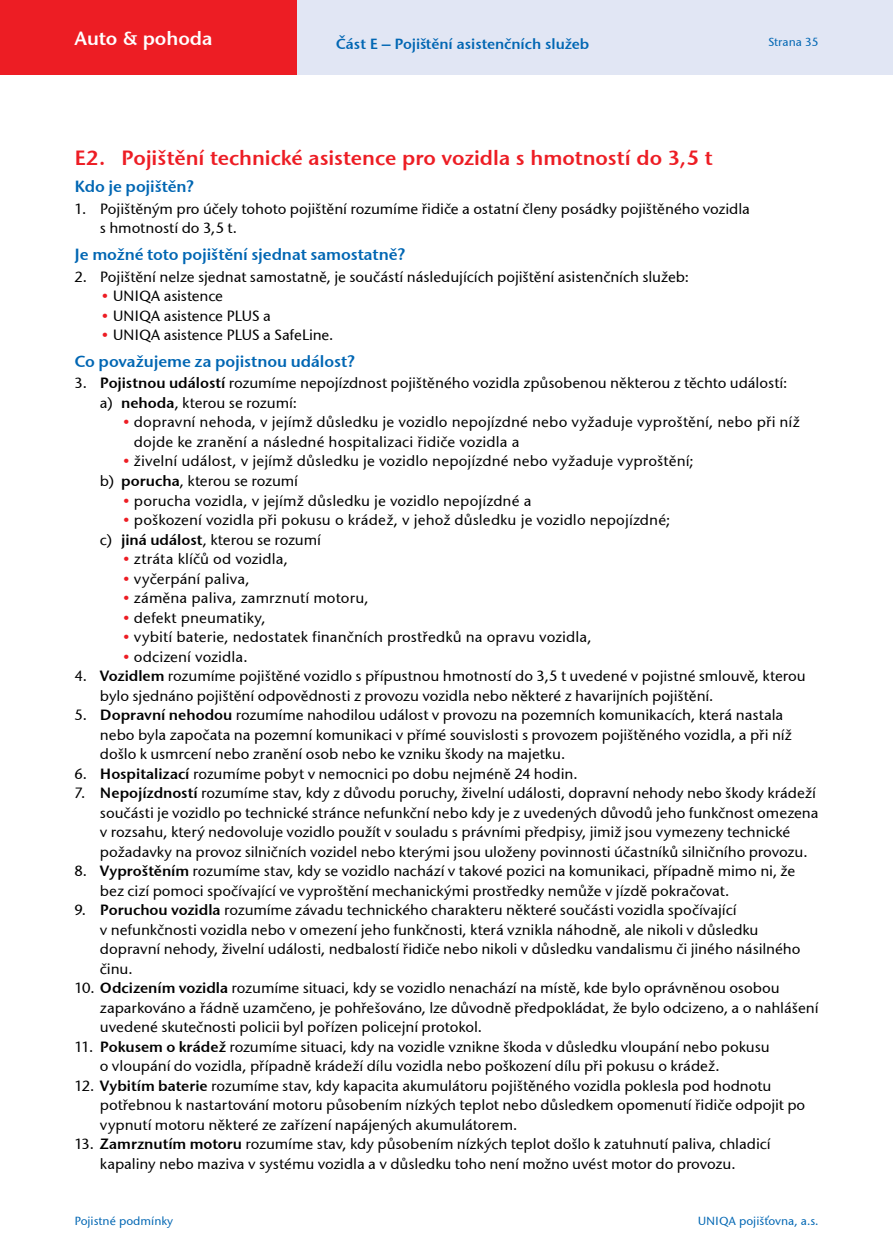
<style>
.page{position:relative;width:893px;height:1255px;background:#fff}
.page>*{position:absolute;margin:0;border:0;box-sizing:border-box;transform-origin:0 0}
.nadpisy{font:21px "Stone San Itc TEE Semi";color:#ed1d24}
.t1{font:19.5px "Stone San Itc TEE Semi";color:#fff}
.nadpis_II_uroven{font:16.5px "Stone San Itc TEE Semi";letter-spacing:-.005em;color:#0066b3}
.bezny_text_doleva_10{font:500 15.15px/19.5px "Stone San Itc TEE";letter-spacing:-.005em;color:#000}
.t2{font:15px "Stone San Itc TEE Semi";color:#0066b3}
.t3{font:500 12px "Stone San Itc TEE";color:#0066b3}
.s1{color:#ed1d24}
.s2{font-family:"Stone San Itc TEE Semi";font-weight:400}
</style>
<div class="page">
<div style="left:0;top:0;width:893px;height:74px;background:#e1e6f4"></div>
<div style="left:0;top:0;width:297px;height:74px;background:#ed1d24"></div>
<hr style="left:892px;top:0;width:1px;height:74px;background:#ed1d24">
<p class="t1" style="left:74px;top:26px;width:140px">Auto &amp; pohoda</p>
<p class="t3" style="left:768px;top:35px;width:52px">Strana 35</p>
<p class="t2" style="left:336px;top:34px;width:255px">Část E – Pojištění asistenčních služeb</p>
<p class="nadpisy" style="left:74px;top:145px;width:640px">E2. Pojištění technické asistence pro vozidla s hmotností do 3,5 t</p>
<p class="nadpis_II_uroven" style="left:74px;top:176px;width:121px">Kdo je pojištěn?</p>
<p class="bezny_text_doleva_10" style="left:100px;top:199px;width:652px;text-indent:-26px">1. Pojištěným pro účely tohoto pojištění rozumíme řidiče a ostatní členy posádky pojištěného vozidla s hmotností do 3,5 t.</p>
<p class="nadpis_II_uroven" style="left:74px;top:244px;width:332px">Je možné toto pojištění sjednat samostatně?</p>
<p class="bezny_text_doleva_10" style="left:74px;top:267px;width:616px">2. Pojištění nelze sjednat samostatně, je součástí následujících pojištění asistenčních služeb:</p>
<p class="bezny_text_doleva_10" style="left:100px;top:286px;width:125px"><span class="s1">•</span> UNIQA asistence</p>
<p class="bezny_text_doleva_10" style="left:100px;top:306px;width:173px"><span class="s1">•</span> UNIQA asistence PLUS a</p>
<p class="bezny_text_doleva_10" style="left:100px;top:325px;width:235px"><span class="s1">•</span> UNIQA asistence PLUS a SafeLine.</p>
<p class="nadpis_II_uroven" style="left:74px;top:351px;width:282px">Co považujeme za pojistnou událost?</p>
<p class="bezny_text_doleva_10" style="left:74px;top:374px;width:714px">3. <span class="s2">Pojistnou událostí</span> rozumíme nepojízdnost pojištěného vozidla způsobenou některou z těchto událostí:</p>
<p class="bezny_text_doleva_10" style="left:100px;top:393px;width:198px">a) <span class="s2">nehoda</span>, kterou se rozumí:</p>
<p class="bezny_text_doleva_10" style="left:134px;top:413px;width:667px;text-indent:-13px"><span class="s1">•</span>dopravní nehoda, v jejímž důsledku je vozidlo nepojízdné nebo vyžaduje vyproštění, nebo při níž dojde ke zranění a následné hospitalizaci řidiče vozidla a</p>
<p class="bezny_text_doleva_10" style="left:121px;top:452px;width:574px"><span class="s1">•</span>živelní událost, v jejímž důsledku je vozidlo nepojízdné nebo vyžaduje vyproštění;</p>
<p class="bezny_text_doleva_10" style="left:100px;top:471px;width:200px">b) <span class="s2">porucha</span>, kterou se rozumí</p>
<p class="bezny_text_doleva_10" style="left:121px;top:491px;width:412px"><span class="s1">•</span>porucha vozidla, v jejímž důsledku je vozidlo nepojízdné a</p>
<p class="bezny_text_doleva_10" style="left:121px;top:510px;width:551px"><span class="s1">•</span>poškození vozidla při pokusu o krádež, v jehož důsledku je vozidlo nepojízdné;</p>
<p class="bezny_text_doleva_10" style="left:100px;top:530px;width:223px">c) <span class="s2">jiná událost</span>, kterou se rozumí</p>
<p class="bezny_text_doleva_10" style="left:121px;top:549px;width:168px"><span class="s1">•</span>ztráta klíčů od vozidla,</p>
<p class="bezny_text_doleva_10" style="left:121px;top:569px;width:130px"><span class="s1">•</span>vyčerpání paliva,</p>
<p class="bezny_text_doleva_10" style="left:121px;top:588px;width:249px"><span class="s1">•</span>záměna paliva, zamrznutí motoru,</p>
<p class="bezny_text_doleva_10" style="left:121px;top:608px;width:146px"><span class="s1">•</span>defekt pneumatiky,</p>
<p class="bezny_text_doleva_10" style="left:121px;top:627px;width:472px"><span class="s1">•</span>vybití baterie, nedostatek finančních prostředků na opravu vozidla,</p>
<p class="bezny_text_doleva_10" style="left:121px;top:647px;width:128px"><span class="s1">•</span>odcizení vozidla.</p>
<p class="bezny_text_doleva_10" style="left:100px;top:666px;width:707px;text-indent:-26px">4. <span class="s2">Vozidlem</span> rozumíme pojištěné vozidlo s přípustnou hmotností do 3,5 t uvedené v pojistné smlouvě, kterou bylo sjednáno pojištění odpovědnosti z provozu vozidla nebo některé z havarijních pojištění.</p>
<p class="bezny_text_doleva_10" style="left:100px;top:705px;width:693px;text-indent:-26px">5. <span class="s2">Dopravní nehodou</span> rozumíme nahodilou událost v provozu na pozemních komunikacích, která nastala nebo byla započata na pozemní komunikaci v přímé souvislosti s provozem pojištěného vozidla, a při níž došlo k usmrcení nebo zranění osob nebo ke vzniku škody na majetku.</p>
<p class="bezny_text_doleva_10" style="left:74px;top:764px;width:505px">6. <span class="s2">Hospitalizací</span> rozumíme pobyt v nemocnici po dobu nejméně 24 hodin.</p>
<p class="bezny_text_doleva_10" style="left:100px;top:783px;width:720px;text-indent:-26px">7. <span class="s2">Nepojízdností</span> rozumíme stav, kdy z důvodu poruchy, živelní události, dopravní nehody nebo škody krádeží součásti je vozidlo po technické stránce nefunkční nebo kdy je z uvedených důvodů jeho funkčnost omezena v rozsahu, který nedovoluje vozidlo použít v souladu s právními předpisy, jimiž jsou vymezeny technické požadavky na provoz silničních vozidel nebo kterými jsou uloženy povinnosti účastníků silničního provozu.</p>
<p class="bezny_text_doleva_10" style="left:100px;top:861px;width:697px;text-indent:-26px">8. <span class="s2">Vyproštěním</span> rozumíme stav, kdy se vozidlo nachází v takové pozici na komunikaci, případně mimo ni, že bez cizí pomoci spočívající ve vyproštění mechanickými prostředky nemůže v jízdě pokračovat.</p>
<p class="bezny_text_doleva_10" style="left:100px;top:900px;width:702px;text-indent:-26px">9. <span class="s2">Poruchou vozidla</span> rozumíme závadu technického charakteru některé součásti vozidla spočívající<br>v nefunkčnosti vozidla nebo v omezení jeho funkčnosti, která vznikla náhodně, ale nikoli v důsledku dopravní nehody, živelní události, nedbalostí řidiče nebo nikoli v důsledku vandalismu či jiného násilného činu.</p>
<p class="bezny_text_doleva_10" style="left:100px;top:978px;width:720px;text-indent:-26px">10. <span class="s2">Odcizením vozidla</span> rozumíme situaci, kdy se vozidlo nenachází na místě, kde bylo oprávněnou osobou zaparkováno a řádně uzamčeno, je pohřešováno, lze důvodně předpokládat, že bylo odcizeno, a o nahlášení uvedené skutečnosti policii byl pořízen policejní protokol.</p>
<p class="bezny_text_doleva_10" style="left:100px;top:1037px;width:671px;text-indent:-26px">11. <span class="s2">Pokusem o krádež</span> rozumíme situaci, kdy na vozidle vznikne škoda v důsledku vloupání nebo pokusu o vloupání do vozidla, případně krádeží dílu vozidla nebo poškození dílu při pokusu o krádež.</p>
<p class="bezny_text_doleva_10" style="left:100px;top:1076px;width:707px;text-indent:-26px">12. <span class="s2">Vybitím baterie</span> rozumíme stav, kdy kapacita akumulátoru pojištěného vozidla poklesla pod hodnotu potřebnou k nastartování motoru působením nízkých teplot nebo důsledkem opomenutí řidiče odpojit po vypnutí motoru některé ze zařízení napájených akumulátorem.</p>
<p class="bezny_text_doleva_10" style="left:100px;top:1134px;width:672px;text-indent:-26px">13. <span class="s2">Zamrznutím motoru</span> rozumíme stav, kdy působením nízkých teplot došlo k zatuhnutí paliva, chladicí kapaliny nebo maziva v systému vozidla a v důsledku toho není možno uvést motor do provozu.</p>
<p class="t3" style="left:74px;top:1213px;width:100px">Pojistné podmínky</p>
<p class="t3" style="left:698px;top:1213px;width:122px">UNIQA pojišťovna, a.s.</p>
</div>
